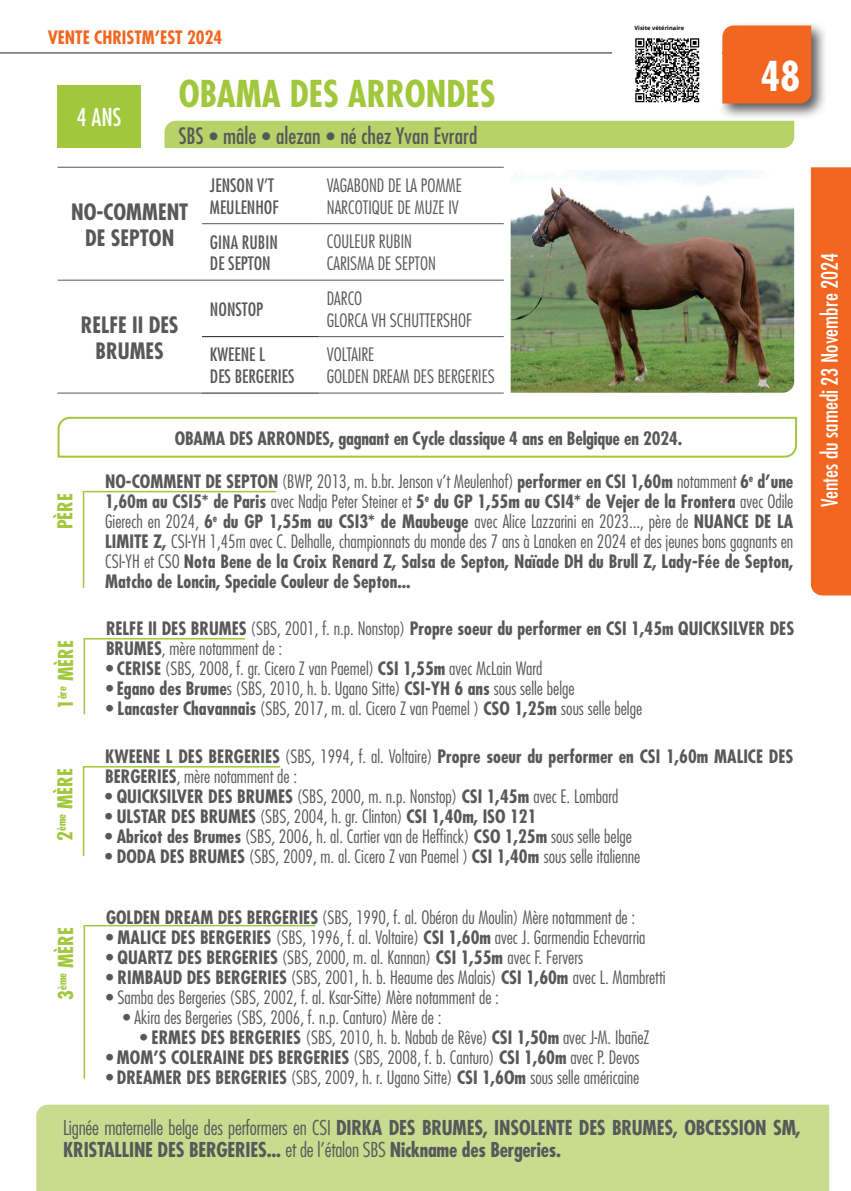
<style>
.page{position:relative;width:851px;height:1191px;background:#fff}
.page>*{position:absolute;margin:0;border:0;box-sizing:border-box;transform-origin:0 0}
.t1{font:700 condensed 40px "Futura Std";color:#fff}
.t2{font:700 condensed 36px "Futura Std";color:#a1c73c}
.t3{font:condensed 24px "Futura Std";color:#fff}
.t4{font:700 condensed 22px/26.4px "Futura Std";color:#57585a;text-align:center}
.t5{font:condensed 22px "Futura Std";color:#57585a}
.t6{font:condensed 22px "Futura Std";color:#fff}
.t7{font:700 condensed 20px/22px "Futura Std";letter-spacing:-.01em;color:#57585a}
.t8{font:700 condensed 20px "Futura Std";color:#a1c73c}
.t9{font:300 condensed 18px "Futura Std";color:#57585a}
.t10{font:700 condensed 18px/20px "Futura Std";color:#57585a}
.t11{font:condensed 18px/21.6px "Futura Std";color:#57585a}
.t12{font:700 condensed 18px "Futura Std";color:#f36621}
.t13{font:700 5.8px "Open Sans";color:#000}
.s1{font-family:"Avenir Next Condensed";font-weight:500;font-stretch:normal}
.s2{font-weight:300}
.s3{font-weight:400}
.s4{font-weight:700}
</style>
<div class="page">
<hr style="left:58px;top:167px;width:144px;height:1px;background:#57585a">
<hr style="left:202px;top:167px;width:117px;height:1px;background:#57585a">
<hr style="left:319px;top:167px;width:184px;height:1px;background:#57585a">
<hr style="left:202px;top:223px;width:117px;height:1px;background:#57585a">
<hr style="left:319px;top:223px;width:184px;height:1px;background:#57585a">
<hr style="left:58px;top:280px;width:144px;height:1px;background:#57585a">
<hr style="left:202px;top:280px;width:117px;height:1px;background:#57585a">
<hr style="left:319px;top:280px;width:184px;height:1px;background:#57585a">
<hr style="left:58px;top:392px;width:144px;height:1px;background:#57585a">
<hr style="left:319px;top:336px;width:184px;height:1px;background:#57585a">
<hr style="left:319px;top:392px;width:184px;height:1px;background:#57585a">
<hr style="left:202px;top:336px;width:117px;height:1px;background:#231f20">
<hr style="left:202px;top:392px;width:117px;height:1px;background:#231f20">
<div style="left:164px;top:121px;width:630px;height:27px;background:#b7d269"></div>
<hr style="left:0;top:52px;width:748px;height:1px;background:#231f20">
<img style="left:510px;top:170px;width:284px;height:223px">
<hr style="left:83px;top:491px;width:1px;height:97px;background:#a1c73c">
<hr style="left:83px;top:491px;width:193px;height:1px;background:#a1c73c">
<div style="left:717px;top:20px;width:110px;height:100px;background:#231f20;opacity:.75"></div>
<div style="left:722px;top:26px;width:89px;height:77px;background:#f36621"></div>
<div style="left:58px;top:85px;width:83px;height:63px;background:#a1c73c"></div>
<hr style="left:83px;top:766px;width:1px;height:90px;background:#a1c73c">
<hr style="left:83px;top:766px;width:197px;height:1px;background:#a1c73c">
<hr style="left:84px;top:638px;width:1px;height:76px;background:#a1c73c">
<hr style="left:84px;top:638px;width:161px;height:1px;background:#a1c73c">
<hr style="left:84px;top:925px;width:1px;height:153px;background:#a1c73c">
<hr style="left:84px;top:925px;width:231px;height:1px;background:#a1c73c">
<svg style="left:57px;top:416px;width:741px;height:42px"></svg>
<div style="left:36px;top:1104px;width:793px;height:87px;background:#c8dc8f"></div>
<div style="left:611px;top:24px;width:110px;height:83px;background:#fff"></div>
<svg style="left:635px;top:38px;width:65px;height:65px"></svg>
<svg style="left:810px;top:167px;width:40px;height:428px;background:#f47334"></svg>
<p class="t12" style="left:48px;top:26px;width:176px">VENTE CHRISTM’EST 2024</p>
<p class="t3" style="left:77px;top:103px;width:46px">4 ANS</p>
<p class="t2" style="left:179px;top:71px;width:318px">OBAMA DES ARRONDES</p>
<p class="t5" style="left:179px;top:123px;width:300px">SBS <span class="s1">•</span> mâle <span class="s1">•</span> alezan <span class="s1">•</span> né chez Yvan Evrard</p>
<p class="t4" style="left:71px;top:198px;width:119px">NO-COMMENT<br>DE SEPTON</p>
<p class="t4" style="left:81px;top:311px;width:99px">RELFE II DES<br>BRUMES</p>
<p class="t11" style="left:210px;top:174px;width:70px">JENSON V’T<br>MEULENHOF</p>
<p class="t9" style="left:327px;top:175px;width:136px">VAGABOND DE LA POMME</p>
<p class="t9" style="left:327px;top:197px;width:133px">NARCOTIQUE DE MUZE IV</p>
<p class="t11" style="left:210px;top:231px;width:69px">GINA RUBIN</p>
<p class="t11" style="left:210px;top:252px;width:62px">DE SEPTON</p>
<p class="t11" style="left:210px;top:298px;width:55px">NONSTOP</p>
<p class="t11" style="left:210px;top:344px;width:57px">KWEENE L</p>
<p class="t11" style="left:210px;top:365px;width:86px">DES BERGERIES</p>
<p class="t9" style="left:327px;top:231px;width:87px">COULEUR RUBIN</p>
<p class="t9" style="left:327px;top:253px;width:111px">CARISMA DE SEPTON</p>
<p class="t9" style="left:327px;top:287px;width:37px">DARCO</p>
<p class="t9" style="left:327px;top:309px;width:147px">GLORCA VH SCHUTTERSHOF</p>
<p class="t9" style="left:327px;top:344px;width:49px">VOLTAIRE</p>
<p class="t9" style="left:327px;top:366px;width:169px">GOLDEN DREAM DES BERGERIES</p>
<p class="t13" style="left:634px;top:23px;width:51px">Visite vétérinaire</p>
<p class="t10" style="left:175px;top:429px;width:508px">OBAMA DES ARRONDES, gagnant en Cycle classique 4 ans en Belgique en 2024.</p>
<p class="t1" style="left:760px;top:52px;width:41px">48</p>
<p class="t8" style="left:53px;top:529px;width:38px;rotate:-90deg">PÈRE</p>
<p class="t8" style="left:53px;top:709px;width:70px;rotate:-90deg">1<sup>ère</sup> MÈRE</p>
<p class="t8" style="left:53px;top:841px;width:74px;rotate:-90deg">2<sup>ème</sup> MÈRE</p>
<p class="t8" style="left:53px;top:1000px;width:74px;rotate:-90deg">3<sup>ème</sup> MÈRE</p>
<p class="t10" style="left:105px;top:471px;width:689px;text-align:justify">NO-COMMENT DE SEPTON <span class="s2">(BWP, 2013, m. b.br. Jenson v’t Meulenhof)</span> performer en CSI 1,60m <span class="s2">notamment</span> 6<sup>e</sup> d’une 1,60m au CSI5* de Paris <span class="s2">avec Nadja Peter Steiner et</span> 5<sup>e</sup> du GP 1,55m au CSI4* de Vejer de la Frontera <span class="s2">avec Odile Gierech en 2024,</span> 6<sup>e</sup> du GP 1,55m au CSI3* de Maubeuge <span class="s2">avec Alice Lazzarini en 2023..., père de</span> NUANCE DE LA LIMITE Z, <span class="s2">CSI-YH 1,45m avec C. Delhalle, championnats du monde des 7 ans à Lanaken en 2024 et des jeunes bons gagnants en CSI-YH et CSO</span> Nota Bene de la Croix Renard Z, Salsa de Septon, Naïade DH du Brull Z, Lady-Fée de Septon, Matcho de Loncin, Speciale Couleur de Septon...</p>
<p class="t10" style="left:106px;top:618px;width:689px">RELFE II DES BRUMES <span class="s2">(SBS, 2001, f. n.p. Nonstop)</span> Propre soeur du performer en CSI 1,45m QUICKSILVER DES<br>BRUMES<span class="s2">, mère notamment de :</span></p>
<p class="t9" style="left:106px;top:658px;width:438px"><span class="s3">•</span> <span class="s4">CERISE</span> (SBS, 2008, f. gr. Cicero Z van Paemel) <span class="s4">CSI 1,55m</span> avec McLain Ward</p>
<p class="t9" style="left:106px;top:678px;width:470px"><span class="s3">•</span> <span class="s4">Egano des Brume</span>s (SBS, 2010, h. b. Ugano Sitte) <span class="s4">CSI-YH 6 ans</span> sous selle belge</p>
<p class="t9" style="left:106px;top:698px;width:537px"><span class="s3">•</span> <span class="s4">Lancaster Chavannais</span> (SBS, 2017, m. al. Cicero Z van Paemel ) <span class="s4">CSO 1,25m</span> sous selle belge</p>
<p class="t10" style="left:105px;top:746px;width:689px">KWEENE L DES BERGERIES <span class="s2">(SBS, 1994, f. al. Voltaire)</span> Propre soeur du performer en CSI 1,60m MALICE DES<br>BERGERIES<span class="s2">, mère notamment de :</span></p>
<p class="t9" style="left:105px;top:786px;width:514px"><span class="s3">•</span> <span class="s4">QUICKSILVER DES BRUMES</span> (SBS, 2000, m. n.p. Nonstop) <span class="s4">CSI 1,45m</span> avec E. Lombard</p>
<p class="t10" style="left:105px;top:806px;width:433px"><span class="s3">•</span> ULSTAR DES BRUMES <span class="s2">(SBS, 2004, h. gr. Clinton)</span> CSI 1,40m, ISO 121</p>
<p class="t9" style="left:105px;top:826px;width:528px"><span class="s3">•</span> <span class="s4">Abricot des Brumes</span> (SBS, 2006, h. al. Cartier van de Heffinck) <span class="s4">CSO 1,25m</span> sous selle belge</p>
<p class="t9" style="left:105px;top:846px;width:536px"><span class="s3">•</span> <span class="s4">DODA DES BRUMES</span> (SBS, 2009, m. al. Cicero Z van Paemel ) <span class="s4">CSI 1,40m</span> sous selle italienne</p>
<p class="t9" style="left:106px;top:906px;width:530px"><span class="s4">GOLDEN DREAM DES BERGERIES</span> (SBS, 1990, f. al. Obéron du Moulin) Mère notamment de :</p>
<p class="t9" style="left:106px;top:926px;width:541px"><span class="s3">•</span> <span class="s4">MALICE DES BERGERIES</span> (SBS, 1996, f. al. Voltaire) <span class="s4">CSI 1,60m</span> avec J. Garmendia Echevarria</p>
<p class="t9" style="left:106px;top:946px;width:478px"><span class="s3">•</span> <span class="s4">QUARTZ DES BERGERIES</span> (SBS, 2000, m. al. Kannan) <span class="s4">CSI 1,55m</span> avec F. Fervers</p>
<p class="t9" style="left:106px;top:966px;width:561px"><span class="s3">•</span> <span class="s4">RIMBAUD DES BERGERIES</span> (SBS, 2001, h. b. Heaume des Malais) <span class="s4">CSI 1,60m</span> avec L. Mambretti</p>
<p class="t9" style="left:106px;top:986px;width:394px"><span class="s3">•</span> Samba des Bergeries (SBS, 2002, f. al. Ksar-Sitte) Mère notamment de :</p>
<p class="t9" style="left:123px;top:1006px;width:320px"><span class="s3">•</span> Akira des Bergeries (SBS, 2006, f. n.p. Canturo) Mère de :</p>
<p class="t9" style="left:140px;top:1026px;width:511px"><span class="s3">•</span> <span class="s4">ERMES DES BERGERIES</span> (SBS, 2010, h. b. Nabab de Rêve) <span class="s4">CSI 1,50m</span> avec J-M. IbañeZ</p>
<p class="t10" style="left:106px;top:1047px;width:535px"><span class="s3">•</span> MOM’S COLERAINE DES BERGERIES <span class="s2">(SBS, 2008, f. b. Canturo)</span> CSI 1,60m <span class="s2">avec P. Devos</span></p>
<p class="t9" style="left:106px;top:1066px;width:535px"><span class="s3">•</span> <span class="s4">DREAMER DES BERGERIES</span> (SBS, 2009, h. r. Ugano Sitte) <span class="s4">CSI 1,6Om</span> sous selle américaine</p>
<p class="t7" style="left:63px;top:1117px;width:739px"><span class="s2">Lignée maternelle belge des performers en CSI</span> DIRKA DES BRUMES, INSOLENTE DES BRUMES, OBCESSION SM,<br>KRISTALLINE DES BERGERIES... <span class="s2">et de l’étalon SBS</span> Nickname des Bergeries.</p>
<p class="t6" style="left:816px;top:507px;width:256px;rotate:-90deg">Ventes du samedi 23 Novembre 2024</p>
</div>
